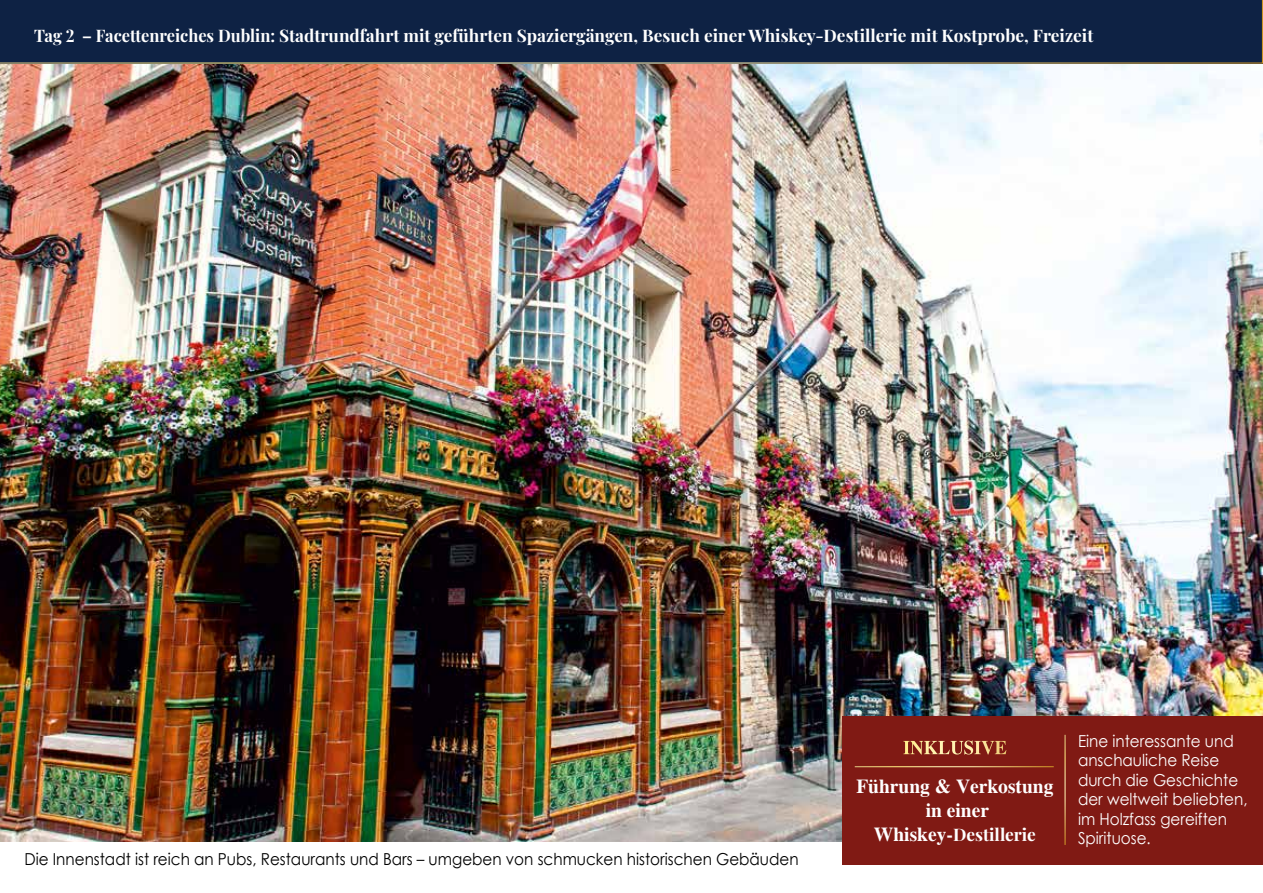
<style>
.page{position:relative;width:1263px;height:893px;background:#fff}
.page>*{position:absolute;margin:0;border:0;box-sizing:border-box;transform-origin:0 0}
.t1{font:700 19.5px/39px "Times";color:#fff;text-align:center;scale:.95 1}
.t2{font:700 19.5px "Times";color:#fff}
.t3{font:700 17.25px "Playfair Display";color:#fff;scale:.95 1}
.t4{font:700 17.25px "Playfair Display";color:#fff}
.t5{font:16.5px/19.5px "Century Gothic";color:#fff;scale:.92 1}
.t6{font:16.5px "Century Gothic";color:#000;scale:.92 1}
.s1{font-family:"Times";font-size:19.5px}
</style>
<div class="page">
<img style="left:0;top:64px;width:1263px;height:778px">
<div style="left:842px;top:716px;width:421px;height:148px;background:#801a14"></div>
<hr style="left:855px;top:766px;width:199px;height:1px;background:#fff">
<hr style="left:1064px;top:735px;width:1px;height:110px;background:#fff">
<div style="left:0;top:0;width:1263px;height:64px;background:#0e2244"></div>
<p class="t3" style="left:34px;top:22px;width:1117px">Tag 2 – Facettenreiches Dublin: Stadtrundfahrt mit geführten Spaziergängen, Besuch einer Whiskey-Destillerie mit Kostprobe, Freizeit</p>
<p class="t6" style="left:24px;top:847px;width:843px">Die Innenstadt ist reich an Pubs, Restaurants und Bars – umgeben von schmucken historischen Gebäuden</p>
<p class="t1" style="left:856px;top:728px;width:209px">INKLUSIVE<br>Führung &amp; Verkostung</p>
<p class="t2" style="left:926px;top:798px;width:65px">in einer</p>
<p class="t4" style="left:874px;top:821px;width:164px"><span class="s1">Whiskey-</span>Destillerie</p>
<p class="t5" style="left:1078px;top:731px;width:186px">Eine interessante und anschauliche Reise durch die Geschichte der weltweit beliebten, im Holzfass gereiften<br>Spirituose.</p>
</div>
